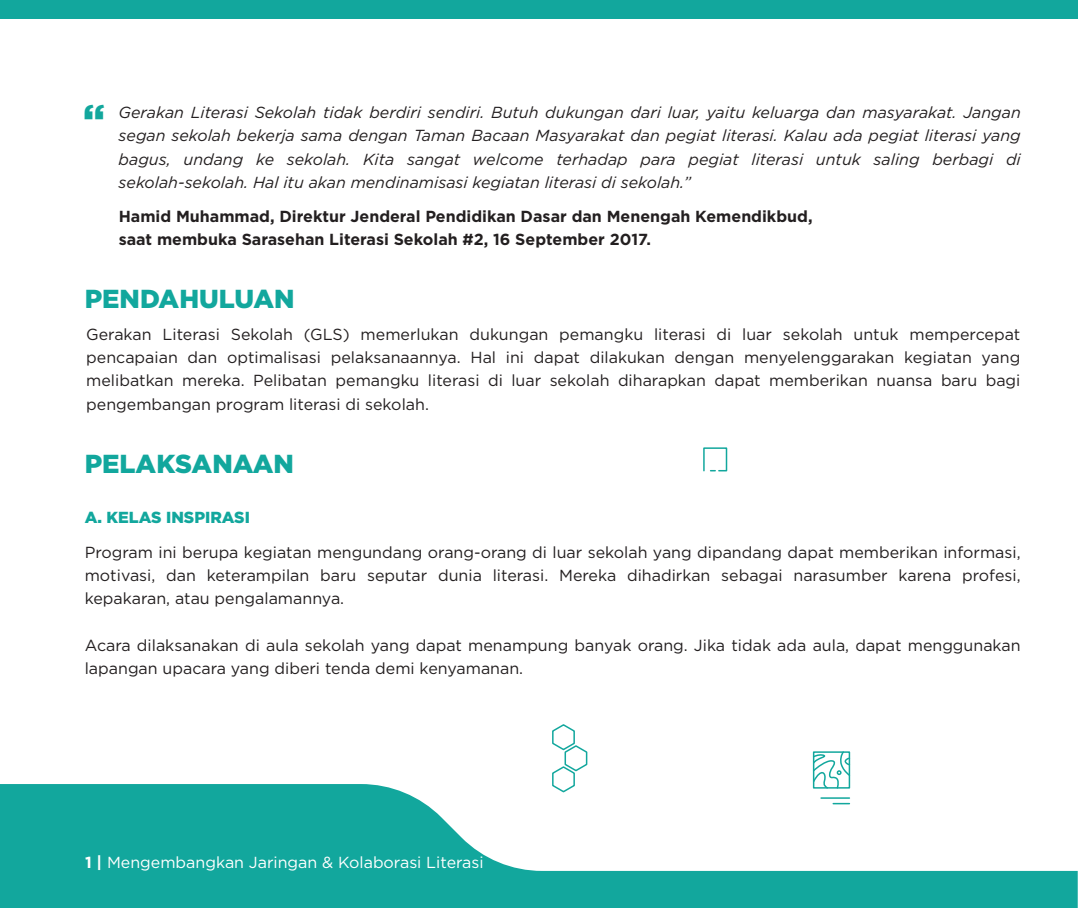
<style>
.page{position:relative;width:1078px;height:908px;background:#fff}
.page>*{position:absolute;margin:0;border:0;box-sizing:border-box;transform-origin:0 0}
.t1{font:900 40px "Gotham";color:#12a79d}
.t2{font:900 26px "Gotham";color:#12a79d}
.t3{font:16px/23.2px "Gotham";color:#231f20;text-align:justify}
.t4{font:italic 16px/23.2px "Gotham";color:#231f20;text-align:justify}
.t5{font:700 16px/23.2px "Gotham";color:#231f20}
.t6{font:16px "Gotham";color:#fff}
.t7{font:900 16px "Gotham";color:#12a79d}
.s1{font-weight:700}
</style>
<div class="page">
<svg style="left:0;top:784px;width:1077px;height:123px;fill:#12a79d"></svg>
<div style="left:0;top:0;width:1077px;height:19px;background:#12a79d"></div>
<svg style="left:551px;top:724px;width:37px;height:69px"></svg>
<svg style="left:811px;top:751px;width:40px;height:38px"></svg>
<svg style="left:820px;top:797px;width:29px;height:7px"></svg>
<svg style="left:703px;top:447px;width:24px;height:25px"></svg>
<h1 class="t1" style="left:83px;top:91px;width:23px">“</h1>
<p class="t4" style="left:119px;top:100px;width:903px">Gerakan Literasi Sekolah tidak berdiri sendiri. Butuh dukungan dari luar, yaitu keluarga dan masyarakat. Jangan segan sekolah bekerja sama dengan Taman Bacaan Masyarakat dan pegiat literasi. Kalau ada pegiat literasi yang bagus, undang ke sekolah. Kita sangat welcome terhadap para pegiat literasi untuk saling berbagi di sekolah-sekolah. Hal itu akan mendinamisasi kegiatan literasi di sekolah.”</p>
<p class="t5" style="left:119px;top:204px;width:695px">Hamid Muhammad, Direktur Jenderal Pendidikan Dasar dan Menengah Kemendikbud, saat membuka Sarasehan Literasi Sekolah #2, 16 September 2017.</p>
<h2 class="t2" style="left:85px;top:281px;width:211px">PENDAHULUAN</h2>
<p class="t3" style="left:86px;top:322px;width:935px">Gerakan Literasi Sekolah (GLS) memerlukan dukungan pemangku literasi di luar sekolah untuk mempercepat pencapaian dan optimalisasi pelaksanaannya. Hal ini dapat dilakukan dengan menyelenggarakan kegiatan yang melibatkan mereka. Pelibatan pemangku literasi di luar sekolah diharapkan dapat memberikan nuansa baru bagi pengembangan program literasi di sekolah.</p>
<h2 class="t2" style="left:85px;top:446px;width:211px">PELAKSANAAN</h2>
<p class="t7" style="left:85px;top:506px;width:167px">A. KELAS INSPIRASI</p>
<p class="t3" style="left:85px;top:540px;width:937px">Program ini berupa kegiatan mengundang orang-orang di luar sekolah yang dipandang dapat memberikan informasi, motivasi, dan keterampilan baru seputar dunia literasi. Mereka dihadirkan sebagai narasumber karena profesi, kepakaran, atau pengalamannya.</p>
<p class="t3" style="left:85px;top:633px;width:937px">Acara dilaksanakan di aula sekolah yang dapat menampung banyak orang. Jika tidak ada aula, dapat menggunakan lapangan upacara yang diberi tenda demi kenyamanan.</p>
<p class="t6" style="left:85px;top:851px;width:400px"><span class="s1">1 |</span> Mengembangkan Jaringan &amp; Kolaborasi Literasi</p>
</div>
